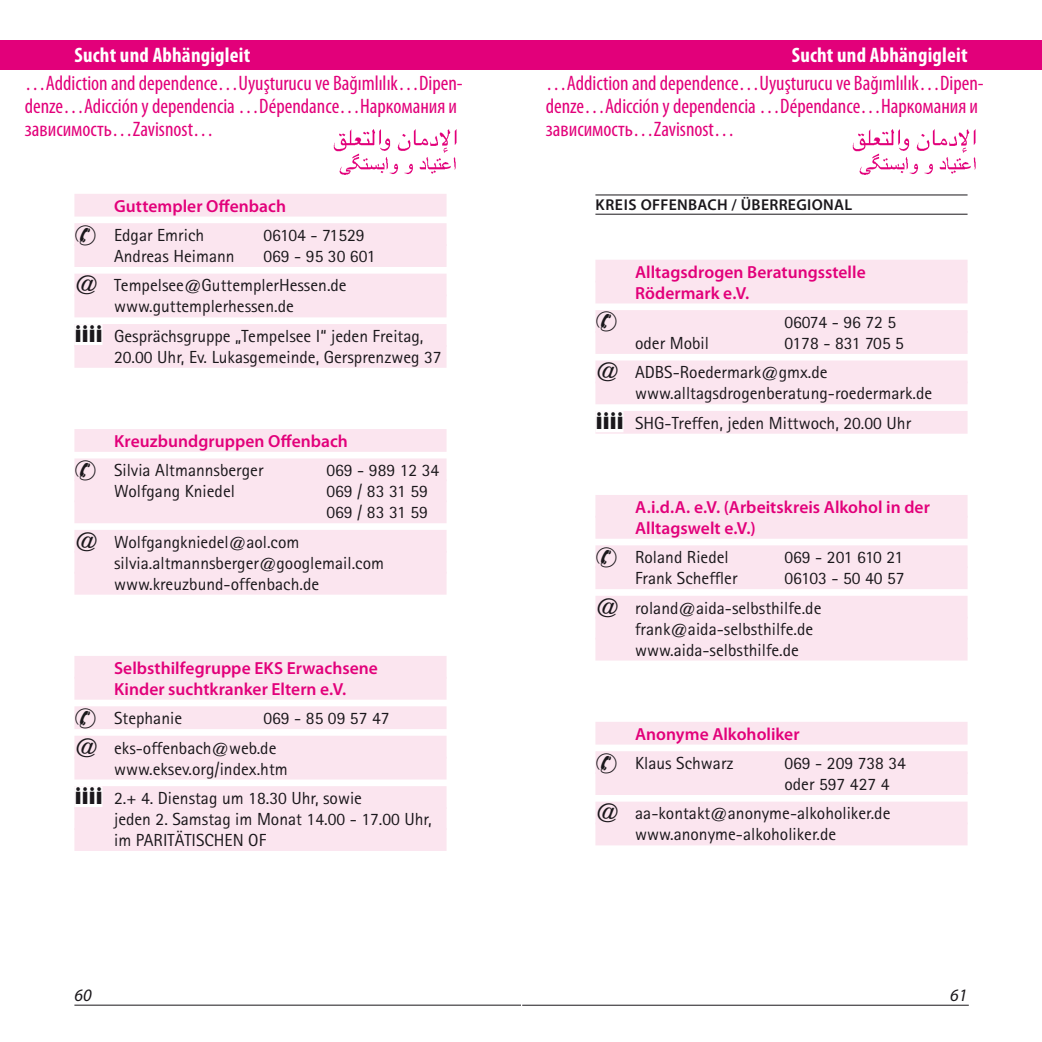
<style>
.page{position:relative;width:1042px;height:1042px;background:#fff}
.page>*{position:absolute;margin:0;border:0;box-sizing:border-box;transform-origin:0 0}
.t1{font:condensed 21px/22.8px "Myriad Pro";color:#e2007a}
.t2{font:700 condensed 21px "Myriad Pro";letter-spacing:.01em;color:#fff}
.t3{font:17.5px/29.4px "Rotis Sans Serif";color:#1a171b}
.t4{font:600 17.5px/21px "Myriad Pro";letter-spacing:.005em;color:#e2007a}
.t5{font:17.5px "Rotis Sans Serif";letter-spacing:-.035em;color:#1a171b}
.t6{font:italic 17.5px "Myriad Pro";color:#1a171b}
.t7{font:600 15.75px "Myriad Pro";letter-spacing:.02em;color:#1a171b}
.s1{font-size:24.5px}
.s2{font-family:"Gill Sans";font-weight:700;font-size:24.5px}
</style>
<div class="page">
<hr style="left:74px;top:1004px;width:447px;height:1px;background:#1a171b">
<hr style="left:522px;top:1005px;width:447px;height:1px;background:#1a171b">
<div style="left:521px;top:40px;width:521px;height:29px;background:#e2007a"></div>
<div style="left:0;top:40px;width:521px;height:29px;background:#e2007a"></div>
<hr style="left:595px;top:194px;width:372px;height:1px;background:#1a171b">
<hr style="left:595px;top:214px;width:372px;height:1px;background:#1a171b">
<div style="left:595px;top:260px;width:372px;height:22px;background:#fbe5ef"></div>
<div style="left:595px;top:281px;width:372px;height:22px;background:#fbe5ef"></div>
<div style="left:595px;top:310px;width:372px;height:23px;background:#fbe5ef"></div>
<div style="left:595px;top:331px;width:372px;height:23px;background:#fbe5ef"></div>
<div style="left:595px;top:360px;width:372px;height:23px;background:#fbe5ef"></div>
<div style="left:595px;top:381px;width:372px;height:23px;background:#fbe5ef"></div>
<div style="left:595px;top:411px;width:372px;height:23px;background:#fbe5ef"></div>
<div style="left:595px;top:411px;width:28px;height:21px;background:#fff"></div>
<div style="left:595px;top:495px;width:372px;height:23px;background:#fbe5ef"></div>
<div style="left:595px;top:516px;width:372px;height:23px;background:#fbe5ef"></div>
<div style="left:595px;top:545px;width:372px;height:23px;background:#fbe5ef"></div>
<div style="left:595px;top:566px;width:372px;height:23px;background:#fbe5ef"></div>
<div style="left:595px;top:596px;width:372px;height:22px;background:#fbe5ef"></div>
<div style="left:595px;top:617px;width:372px;height:22px;background:#fbe5ef"></div>
<div style="left:595px;top:638px;width:372px;height:22px;background:#fbe5ef"></div>
<div style="left:595px;top:722px;width:372px;height:22px;background:#fbe5ef"></div>
<div style="left:595px;top:751px;width:372px;height:23px;background:#fbe5ef"></div>
<div style="left:595px;top:772px;width:372px;height:23px;background:#fbe5ef"></div>
<div style="left:595px;top:801px;width:372px;height:23px;background:#fbe5ef"></div>
<div style="left:595px;top:822px;width:372px;height:23px;background:#fbe5ef"></div>
<div style="left:74px;top:194px;width:372px;height:23px;background:#fbe5ef"></div>
<div style="left:74px;top:223px;width:372px;height:23px;background:#fbe5ef"></div>
<div style="left:74px;top:244px;width:372px;height:23px;background:#fbe5ef"></div>
<div style="left:74px;top:274px;width:372px;height:22px;background:#fbe5ef"></div>
<div style="left:74px;top:295px;width:372px;height:22px;background:#fbe5ef"></div>
<div style="left:74px;top:324px;width:372px;height:23px;background:#fbe5ef"></div>
<div style="left:74px;top:324px;width:28px;height:21px;background:#fff"></div>
<div style="left:74px;top:345px;width:372px;height:23px;background:#fbe5ef"></div>
<div style="left:74px;top:429px;width:372px;height:23px;background:#fbe5ef"></div>
<div style="left:74px;top:458px;width:372px;height:23px;background:#fbe5ef"></div>
<div style="left:74px;top:479px;width:372px;height:23px;background:#fbe5ef"></div>
<div style="left:74px;top:500px;width:372px;height:23px;background:#fbe5ef"></div>
<div style="left:74px;top:530px;width:372px;height:23px;background:#fbe5ef"></div>
<div style="left:74px;top:551px;width:372px;height:23px;background:#fbe5ef"></div>
<div style="left:74px;top:572px;width:372px;height:23px;background:#fbe5ef"></div>
<div style="left:74px;top:656px;width:372px;height:23px;background:#fbe5ef"></div>
<div style="left:74px;top:677px;width:372px;height:23px;background:#fbe5ef"></div>
<div style="left:74px;top:706px;width:372px;height:23px;background:#fbe5ef"></div>
<div style="left:74px;top:736px;width:372px;height:22px;background:#fbe5ef"></div>
<div style="left:74px;top:757px;width:372px;height:22px;background:#fbe5ef"></div>
<div style="left:74px;top:786px;width:372px;height:23px;background:#fbe5ef"></div>
<div style="left:74px;top:786px;width:28px;height:21px;background:#fff"></div>
<div style="left:74px;top:807px;width:372px;height:23px;background:#fbe5ef"></div>
<div style="left:74px;top:828px;width:372px;height:23px;background:#fbe5ef"></div>
<img style="left:333px;top:129px;width:124px;height:21px">
<img style="left:335px;top:150px;width:121px;height:25px">
<img style="left:852px;top:129px;width:124px;height:21px">
<img style="left:854px;top:150px;width:122px;height:25px">
<p class="t2" style="left:74px;top:42px;width:177px">Sucht und Abhängigleit</p>
<p class="t1" style="left:25px;top:72px;width:439px">…Addiction and dependence…Uyuşturucu ve Bağımlılık…Dipen&shy;denze…Adicción y dependencia …Dépendance…Наркомания и зависимость…Zavisnost…</p>
<p class="t4" style="left:114px;top:195px;width:173px">Guttempler Offenbach</p>
<p class="t3" style="left:114px;top:220px;width:92px">Edgar Emrich</p>
<p class="t3" style="left:263px;top:220px;width:103px">06104 - 71529</p>
<p class="t3" style="left:114px;top:241px;width:122px">Andreas Heimann</p>
<p class="t3" style="left:74px;top:241px;width:303px;text-indent:189px">069 - 95 30 601 <span class="s1">@</span> Tempelsee@GuttemplerHessen.de</p>
<p class="t3" style="left:74px;top:292px;width:351px;text-indent:40px">www.guttemplerhessen.de<br><span class="s2">iiii</span> Gesprächsgruppe „Tempelsee I“ jeden Freitag,</p>
<p class="t3" style="left:114px;top:342px;width:329px">20.00 Uhr, Ev. Lukasgemeinde, Gersprenzweg 37</p>
<p class="t4" style="left:114px;top:430px;width:235px">Kreuzbundgruppen Offenbach</p>
<p class="t3" style="left:114px;top:455px;width:151px">Silvia Altmannsberger</p>
<p class="t3" style="left:326px;top:455px;width:114px">069 - 989 12 34</p>
<p class="t3" style="left:114px;top:476px;width:122px">Wolfgang Kniedel</p>
<p class="t3" style="left:326px;top:481px;width:103px;line-height:21px">069 / 83 31 59<br>069 / 83 31 59</p>
<p class="t3" style="left:114px;top:531px;width:271px;line-height:21px;text-indent:-40px"><span class="s1">@</span> Wolfgangkniedel@aol.com silvia.altmannsberger@googlemail.com www.kreuzbund-offenbach.de</p>
<p class="t4" style="left:114px;top:657px;width:265px">Selbsthilfegruppe EKS Erwachsene<br>Kinder suchtkranker Eltern e.V.</p>
<p class="t3" style="left:114px;top:703px;width:70px">Stephanie</p>
<p class="t3" style="left:74px;top:703px;width:317px;text-indent:189px">069 - 85 09 57 47 <span class="s1">@</span> eks-offenbach@web.de</p>
<p class="t3" style="left:74px;top:754px;width:289px;text-indent:40px">www.eksev.org/index.htm<br><span class="s2">iiii</span> 2.+ 4. Dienstag um 18.30 Uhr, sowie</p>
<p class="t3" style="left:114px;top:808px;width:319px;line-height:21px">jeden 2. Samstag im Monat 14.00 - 17.00 Uhr, im PARITÄTISCHEN OF</p>
<p class="t2" style="left:791px;top:42px;width:177px">Sucht und Abhängigleit</p>
<p class="t1" style="left:546px;top:72px;width:439px">…Addiction and dependence…Uyuşturucu ve Bağımlılık…Dipen&shy;denze…Adicción y dependencia …Dépendance…Наркомания и зависимость…Zavisnost…</p>
<p class="t7" style="left:595px;top:195px;width:257px">KREIS OFFENBACH / ÜBERREGIONAL</p>
<p class="t4" style="left:635px;top:261px;width:232px">Alltagsdrogen Beratungsstelle</p>
<p class="t4" style="left:595px;top:282px;width:26px">R</p>
<p class="t4" style="left:645px;top:282px;width:106px">ödermark e.V.</p>
<p class="t3" style="left:784px;top:307px;width:113px">06074 - 96 72 5</p>
<p class="t3" style="left:635px;top:328px;width:75px">oder Mobil</p>
<p class="t3" style="left:595px;top:328px;width:310px;text-indent:189px">0178 - 831 705 5 <span class="s1">@</span> ADBS-Roedermark@gmx.de</p>
<p class="t3" style="left:595px;top:378px;width:338px;text-indent:40px">www.alltagsdrogenberatung-roedermark.de <span class="s2">iiii</span> SHG-Treffen, jeden Mittwoch, 20.00 Uhr</p>
<p class="t4" style="left:635px;top:496px;width:296px">A.i.d.A. e.V. (Arbeitskreis Alkohol in der<br>Alltagswelt e.V.)</p>
<p class="t3" style="left:635px;top:542px;width:95px">Roland Riedel</p>
<p class="t5" style="left:784px;top:547px;width:120px">069 - 201 610 21</p>
<p class="t3" style="left:635px;top:563px;width:104px">Frank Scheffler</p>
<p class="t3" style="left:595px;top:563px;width:311px;text-indent:189px">06103 - 50 40 57 <span class="s1">@</span> roland@aida-selbsthilfe.de</p>
<p class="t3" style="left:635px;top:618px;width:180px;line-height:21px">frank@aida-selbsthilfe.de www.aida-selbsthilfe.de</p>
<p class="t4" style="left:635px;top:723px;width:166px">Anonyme Alkoholiker</p>
<p class="t3" style="left:635px;top:748px;width:100px">Klaus Schwarz</p>
<p class="t3" style="left:784px;top:752px;width:123px;line-height:21px">069 - 209 738 34 oder 597 427 4</p>
<p class="t3" style="left:635px;top:803px;width:257px;line-height:21px;text-indent:-40px"><span class="s1">@</span> aa-kontakt@anonyme-alkoholiker.de www.anonyme-alkoholiker.de</p>
<p class="t6" style="left:74px;top:984px;width:19px">60</p>
<p class="t6" style="left:950px;top:984px;width:19px">61</p>
</div>
